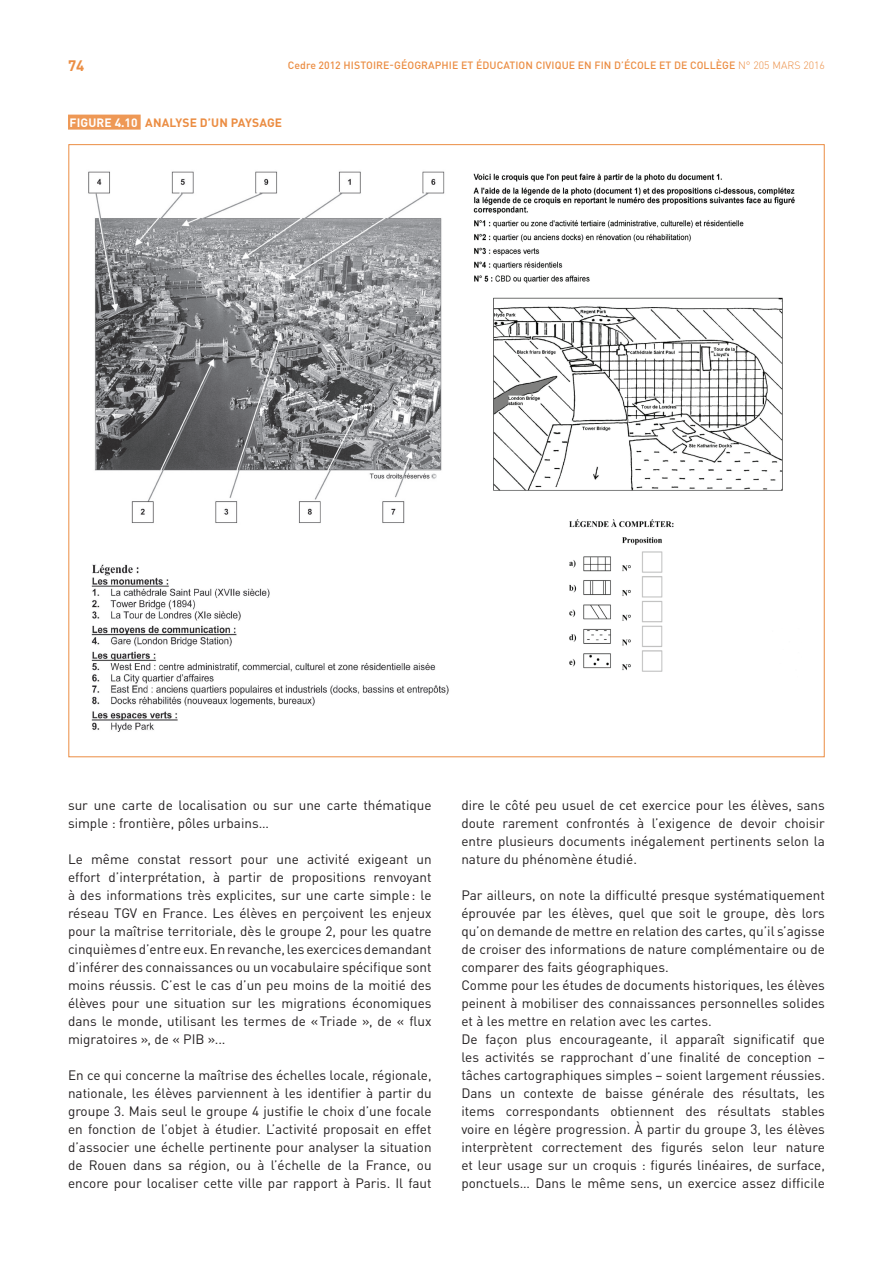
<style>
.page{position:relative;width:893px;height:1263px;background:#fff}
.page>*{position:absolute;margin:0;border:0;box-sizing:border-box;transform-origin:0 0}
.t1{font:700 15px "DINOT";color:#eb8d43}
.t2{font:13.5px/18px "DINOT";color:#231f20;text-align:justify}
.t3{font:700 12px "DINOT";letter-spacing:.01em;color:#eb8d43}
.t4{font:700 12px "DINOT";color:#fff}
.t5{font:500 10.5px "DINOT";letter-spacing:.01em;color:#eb8d43}
.t6{font:300 10.5px "DINOT";color:#eb8d43}
.s1{font-weight:500}
.s2{color:#fff}
</style>
<div class="page">
<img style="left:88px;top:171px;width:357px;height:352px">
<img style="left:473px;top:173px;width:322px;height:499px">
<img style="left:91px;top:564px;width:358px;height:168px">
<div style="left:68px;top:115px;width:73px;height:15px;background:#ee9855"></div>
<p class="t1" style="left:68px;top:55px;width:18px">74</p>
<p class="t5" style="left:288px;top:58px;width:344px">CEDRE 2012 HISTOIRE-GÉOGRAPHIE ET ÉDUCATION CIVIQUE EN FIN D’ÉCOL</p>
<p class="t5" style="left:650px;top:58px;width:48px">E ET DE COLL</p>
<p class="t6" style="left:716px;top:59px;width:111px"><span class="s1">ÈGE</span> N° 205 MARS 2016</p>
<p class="t4" style="left:70px;top:114px;width:28px">FIGURE</p>
<p class="t3" style="left:115px;top:114px;width:169px"><span class="s2">4.10</span> ANALYSE D’UN PAYSAG E</p>
<p class="t2" style="left:68px;top:796px;width:365px">sur une carte de localisation ou sur une carte thématique simple : frontière, pôles urbains…</p>
<p class="t2" style="left:68px;top:850px;width:365px">Le même constat ressort pour une activité exigeant un effort d’interprétation, à partir de propositions renvoyant à des informations très explicites, sur une carte simple: le réseau TGV en France. Les élèves en perçoivent les enjeux pour la maîtrise territoriale, dès le groupe 2, pour les quatre cinquièmes d’entre eux. En revanche, les exercices demandant d’inférer des connaissances ou un vocabulaire spécifique sont moins réussis. C’est le cas d’un peu moins de la moitié des élèves pour une situation sur les migrations économiques dans le monde, utilisant les termes de «Triade », de « flux migratoires », de « PIB »...</p>
<p class="t2" style="left:68px;top:1066px;width:365px">En ce qui concerne la maîtrise des échelles locale, régionale, nationale, les élèves parviennent à les identifier à partir du groupe 3. Mais seul le groupe 4 justifie le choix d’une focale en fonction de l’objet à étudier. L’activité proposait en effet d’associer une échelle pertinente pour analyser la situation de Rouen dans sa région, ou à l’échelle de la France, ou encore pour localiser cette ville par rapport à Paris. Il faut</p>
<p class="t2" style="left:461px;top:796px;width:365px">dire le côté peu usuel de cet exercice pour les élèves, sans doute rarement confrontés à l’exigence de devoir choisir entre plusieurs documents inégalement pertinents selon la nature du phénomène étudié.</p>
<p class="t2" style="left:461px;top:886px;width:365px;text-align:left">Par ailleurs, on note la difficulté presque systématiquement éprouvée par les élèves, quel que soit le groupe, dès lors qu’on demande de mettre en relation des cartes, qu’il s’agisse de croiser des informations de nature complémentaire ou de comparer des faits géographiques.<br>Comme pour les études de documents historiques, les élèves peinent à mobiliser des connaissances personnelles solides et à les mettre en relation avec les cartes.<br>De façon plus encourageante, il apparaît significatif que les activités se rapprochant d’une finalité de conception – tâches cartographiques simples – soient largement réussies.<br>Dans un contexte de baisse générale des résultats, les items correspondants obtiennent des résultats stables voire en légère progression. À partir du groupe 3, les élèves interprètent correctement des figurés selon leur nature et leur usage sur un croquis : figurés linéaires, de surface, ponctuels… Dans le même sens, un exercice assez difficile</p>
</div>
